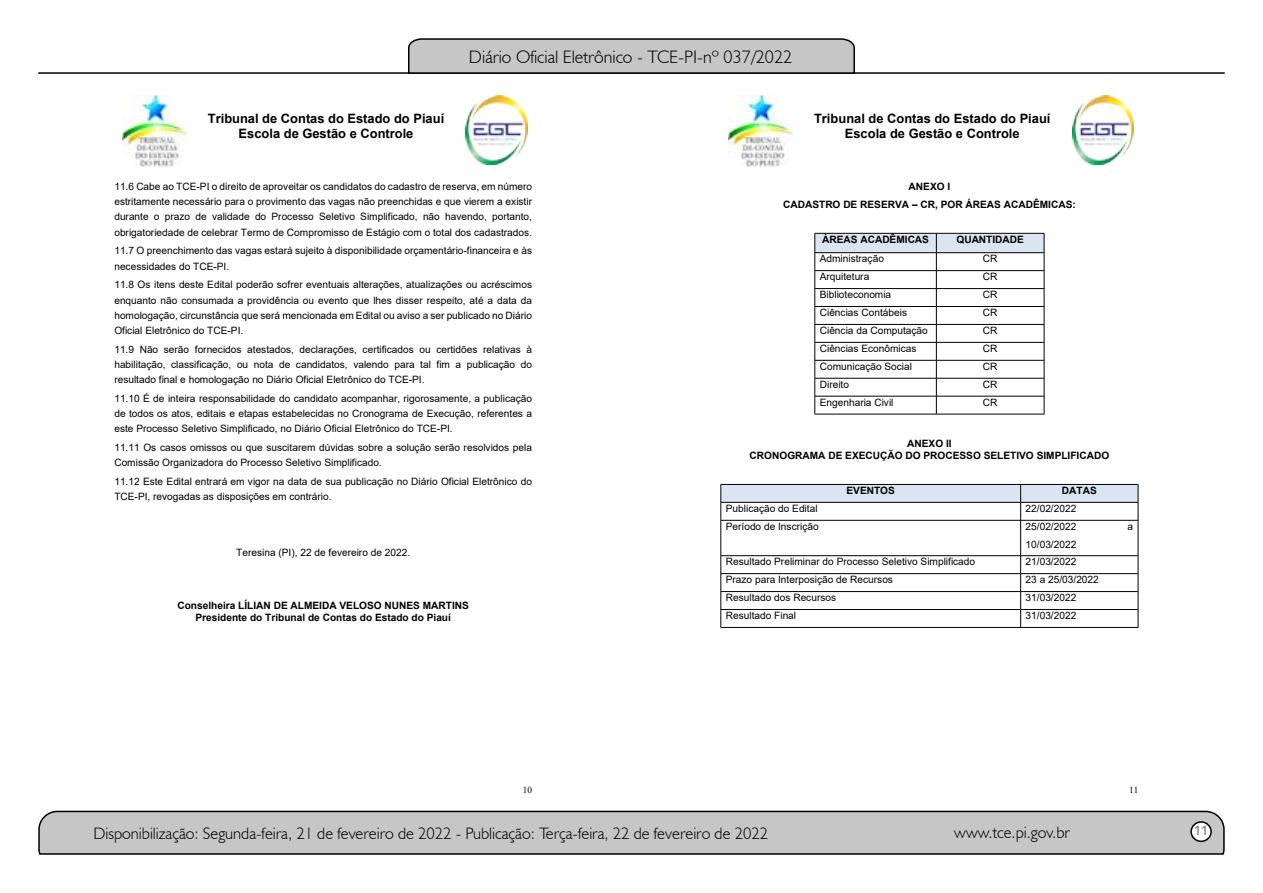
<style>
.page{position:relative;width:1263px;height:893px;background:#fff}
.page>*{position:absolute;margin:0;border:0;box-sizing:border-box;transform-origin:0 0}
.t1{font:300 18px "Humanist 521 BT";color:#000}
.t2{font:300 16.5px "Humanist 521 BT";color:#000}
.t3{font:15px "Estrangelo Edessa";color:#808080}
.t4{font:700 12.9px/14.9px "Arial";color:#000;text-align:center}
.t5{font:10.2px/15.1px "Arial";color:#000;text-align:justify}
.t6{font:700 10.2px/11.7px "Arial";color:#000;text-align:center}
.t7{font:9.15px "Times New Roman";color:#000}
</style>
<div class="page">
<svg style="left:38px;top:810px;width:1187px;height:45px;background:#b9b9b9"></svg>
<div style="left:1191px;top:822px;width:20px;height:19px;background:#fff;border-radius:50%"></div>
<div style="left:1190px;top:821px;width:22px;height:21px;border:2px solid #000;border-radius:50%"></div>
<hr style="left:38px;top:72px;width:1187px;height:2px;background:#000">
<svg style="left:407px;top:38px;width:449px;height:36px;background:#b4b4b4"></svg>
<img style="left:123px;top:95px;width:63px;height:72px">
<img style="left:466px;top:95px;width:61px;height:70px">
<img style="left:729px;top:95px;width:63px;height:72px">
<img style="left:1072px;top:95px;width:62px;height:70px">
<div style="left:815px;top:234px;width:121px;height:18px;background:#dbe5f1"></div>
<div style="left:936px;top:234px;width:108px;height:18px;background:#dbe5f1"></div>
<hr style="left:814px;top:234px;width:1px;height:180px;background:#000">
<svg style="left:936px;top:234px;width:1px;height:180px"></svg>
<hr style="left:1044px;top:234px;width:1px;height:180px;background:#000">
<hr style="left:814px;top:233px;width:230px;height:1px;background:#000">
<hr style="left:815px;top:252px;width:229px;height:1px;background:#000">
<hr style="left:815px;top:270px;width:229px;height:1px;background:#000">
<hr style="left:815px;top:288px;width:229px;height:1px;background:#000">
<hr style="left:815px;top:306px;width:229px;height:1px;background:#000">
<hr style="left:815px;top:324px;width:229px;height:1px;background:#000">
<hr style="left:815px;top:342px;width:229px;height:1px;background:#000">
<hr style="left:815px;top:360px;width:229px;height:1px;background:#000">
<hr style="left:815px;top:378px;width:229px;height:1px;background:#000">
<hr style="left:815px;top:396px;width:229px;height:1px;background:#000">
<hr style="left:814px;top:414px;width:230px;height:1px;background:#000">
<div style="left:721px;top:485px;width:299px;height:17px;background:#dbe5f1"></div>
<div style="left:1021px;top:485px;width:117px;height:17px;background:#dbe5f1"></div>
<hr style="left:720px;top:485px;width:1px;height:142px;background:#000">
<svg style="left:1020px;top:485px;width:1px;height:35px"></svg>
<hr style="left:1020px;top:520px;width:1px;height:35px;background:#000">
<svg style="left:1020px;top:556px;width:1px;height:71px"></svg>
<hr style="left:1138px;top:485px;width:1px;height:142px;background:#000">
<hr style="left:721px;top:484px;width:417px;height:1px;background:#000">
<hr style="left:721px;top:502px;width:417px;height:1px;background:#000">
<hr style="left:721px;top:520px;width:417px;height:1px;background:#000">
<hr style="left:721px;top:555px;width:417px;height:1px;background:#000">
<hr style="left:721px;top:573px;width:417px;height:1px;background:#000">
<hr style="left:721px;top:591px;width:417px;height:1px;background:#000">
<hr style="left:721px;top:609px;width:417px;height:1px;background:#000">
<hr style="left:721px;top:627px;width:417px;height:1px;background:#000">
<p class="t4" style="left:208px;top:112px;width:238px">Tribunal de Contas do Estado do Piauí<br>Escola de Gestão e Controle</p>
<h1 class="t1" style="left:469px;top:46px;width:325px">Diário Oficial Eletrônico - TCE-PI-nº 037/2022</h1>
<p class="t4" style="left:814px;top:112px;width:238px">Tribunal de Contas do Estado do Piauí<br>Escola de Gestão e Controle</p>
<p class="t5" style="left:114px;top:179px;width:419px">11.6 Cabe ao TCE-PI o direito de aproveitar os candidatos do cadastro de reserva, em número estritamente necessário para o provimento das vagas não preenchidas e que vierem a existir durante o prazo de validade do Processo Seletivo Simplificado, não havendo, portanto, obrigatoriedade de celebrar Termo de Compromisso de Estágio com o total dos cadastrados.</p>
<p class="t5" style="left:114px;top:243px;width:419px">11.7 O preenchimento das vagas estará sujeito à disponibilidade orçamentário-financeira e às necessidades do TCE-PI.</p>
<p class="t5" style="left:114px;top:277px;width:419px">11.8 Os itens deste Edital poderão sofrer eventuais alterações, atualizações ou acréscimos enquanto não consumada a providência ou evento que lhes disser respeito, até a data da homologação, circunstância que será mencionada em Edital ou aviso a ser publicado no Diário Oficial Eletrônico do TCE-PI.</p>
<p class="t5" style="left:114px;top:341px;width:419px">11.9 Não serão fornecidos atestados, declarações, certificados ou certidões relativas à habilitação, classificação, ou nota de candidatos, valendo para tal fim a publicação do resultado final e homologação no Diário Oficial Eletrônico do TCE-PI.</p>
<p class="t5" style="left:114px;top:390px;width:419px">11.10 É de inteira responsabilidade do candidato acompanhar, rigorosamente, a publicação de todos os atos, editais e etapas estabelecidas no Cronograma de Execução, referentes a este Processo Seletivo Simplificado, no Diário Oficial Eletrônico do TCE-PI.</p>
<p class="t5" style="left:114px;top:440px;width:419px">11.11 Os casos omissos ou que suscitarem dúvidas sobre a solução serão resolvidos pela<br>Comissão Organizadora do Processo Seletivo Simplificado.</p>
<p class="t5" style="left:114px;top:474px;width:419px">11.12 Este Edital entrará em vigor na data de sua publicação no Diário Oficial Eletrônico do<br>TCE-PI, revogadas as disposições em contrário.</p>
<p class="t5" style="left:236px;top:545px;width:175px">Teresina (PI), 22 de fevereiro de 2022.</p>
<p class="t6" style="left:177px;top:599px;width:293px">Conselheira LÍLIAN DE ALMEIDA VELOSO NUNES MARTINS<br>Presidente do Tribunal de Contas do Estado do Piauí</p>
<p class="t7" style="left:523px;top:783px;width:11px">10</p>
<p class="t6" style="left:783px;top:178px;width:294px;line-height:17.4px">ANEXO I<br>CADASTRO DE RESERVA – CR, POR ÁREAS ACADÊMICAS:</p>
<p class="t6" style="left:822px;top:234px;width:108px">ÁREAS ACADÊMICAS</p>
<p class="t6" style="left:956px;top:234px;width:69px">QUANTIDADE</p>
<p class="t5" style="left:820px;top:251px;width:66px">Administração</p>
<p class="t5" style="left:983px;top:251px;width:16px">CR</p>
<p class="t5" style="left:820px;top:269px;width:51px">Arquitetura</p>
<p class="t5" style="left:983px;top:269px;width:16px">CR</p>
<p class="t5" style="left:820px;top:287px;width:73px">Biblioteconomia</p>
<p class="t5" style="left:983px;top:287px;width:16px">CR</p>
<p class="t5" style="left:820px;top:305px;width:89px">Ciências Contábeis</p>
<p class="t5" style="left:983px;top:305px;width:16px">CR</p>
<p class="t5" style="left:820px;top:323px;width:110px">Ciência da Computação</p>
<p class="t5" style="left:983px;top:323px;width:16px">CR</p>
<p class="t5" style="left:820px;top:341px;width:98px">Ciências Econômicas</p>
<p class="t5" style="left:983px;top:341px;width:16px">CR</p>
<p class="t5" style="left:820px;top:359px;width:94px">Comunicação Social</p>
<p class="t5" style="left:983px;top:359px;width:16px">CR</p>
<p class="t5" style="left:820px;top:377px;width:31px">Direito</p>
<p class="t5" style="left:983px;top:377px;width:16px">CR</p>
<p class="t5" style="left:820px;top:395px;width:75px">Engenharia Civil</p>
<p class="t5" style="left:983px;top:395px;width:16px">CR</p>
<p class="t6" style="left:750px;top:438px;width:361px">ANEXO II<br>CRONOGRAMA DE EXECUÇÃO DO PROCESSO SELETIVO SIMPLIFICADO</p>
<p class="t6" style="left:846px;top:485px;width:50px">EVENTOS</p>
<p class="t6" style="left:1062px;top:485px;width:36px">DATAS</p>
<p class="t5" style="left:726px;top:501px;width:93px">Publicação do Edital</p>
<p class="t5" style="left:1026px;top:501px;width:52px">22/02/2022</p>
<p class="t5" style="left:726px;top:519px;width:94px">Período de Inscrição</p>
<p class="t5" style="left:1026px;top:519px;width:52px">25/02/2022</p>
<p class="t5" style="left:1127px;top:519px;width:7px">a</p>
<p class="t5" style="left:1026px;top:536px;width:52px">10/03/2022</p>
<p class="t5" style="left:726px;top:554px;width:251px">Resultado Preliminar do Processo Seletivo Simplificado</p>
<p class="t5" style="left:1026px;top:554px;width:52px">21/03/2022</p>
<p class="t5" style="left:726px;top:572px;width:169px">Prazo para Interposição de Recursos</p>
<p class="t5" style="left:1026px;top:572px;width:75px">23 a 25/03/2022</p>
<p class="t5" style="left:726px;top:590px;width:112px">Resultado dos Recursos</p>
<p class="t5" style="left:1026px;top:590px;width:52px">31/03/2022</p>
<p class="t5" style="left:726px;top:608px;width:72px">Resultado Final</p>
<p class="t5" style="left:1026px;top:608px;width:52px">31/03/2022</p>
<p class="t7" style="left:1129px;top:783px;width:11px">11</p>
<h2 class="t2" style="left:93px;top:823px;width:676px">Disponibilização: Segunda-feira, 21 de fevereiro de 2022 - Publicação: Terça-feira, 22 de fevereiro de 2022</h2>
<h2 class="t2" style="left:954px;top:822px;width:117px">www.tce.pi.gov.br</h2>
<h3 class="t3" style="left:1194px;top:823px;width:16px">11</h3>
</div>
